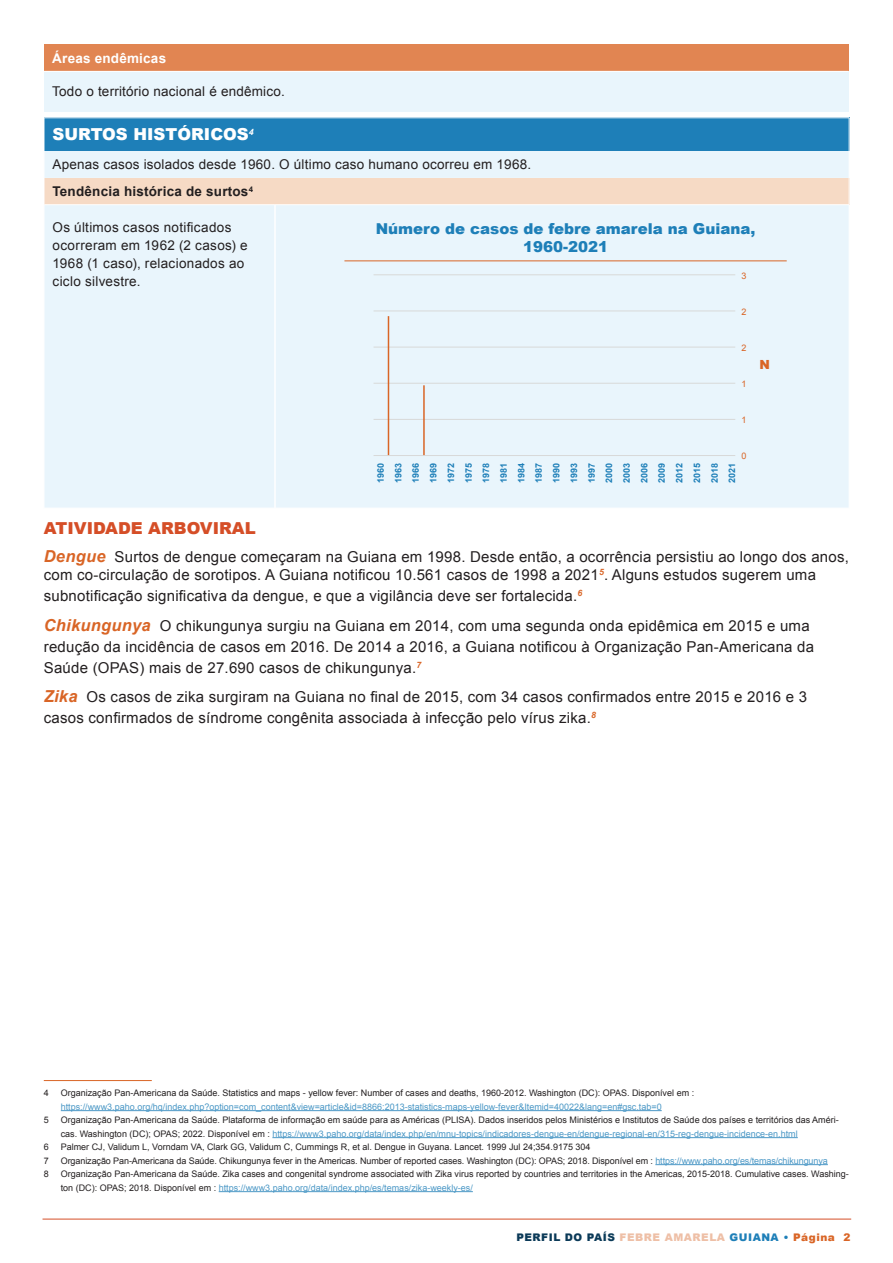
<style>
.page{position:relative;width:893px;height:1263px;background:#fff}
.page>*{position:absolute;margin:0;border:0;box-sizing:border-box;transform-origin:0 0}
.PAHO_Bhead{font:900 16.5px "Arial";color:#d54e27}
.t1{font:900 16.5px "Arial";color:#fff}
.PAHO_body{font:15px/21px "Arial";letter-spacing:.015em;color:#231f20}
.PAHO_Figure_title{font:900 15px/18px "Arial";color:#1e7fb8;text-align:center}
.PAHO_body-2{font:13.5px/18px "Arial";letter-spacing:.02em;color:#231f20}
.PAHO_Table_text{font:13.5px "Arial";letter-spacing:.015em;color:#231f20}
.PAHO_body-3{font:700 13.5px "Arial";letter-spacing:.015em;color:#231f20}
.PAHO_Table_text-2{font:700 13.5px "Arial";letter-spacing:.015em;color:#fff}
.PAHO_body-4{font:900 12.6px "Arial";color:#d96526}
.t2{font:900 10.5px "Arial";letter-spacing:.05em;color:#0b3a58}
.PAHO_Footnote{font:9px/13.5px "Arial";color:#231f20}
.PAHO_Footnote-2{font:9px/13.5px "Arial";color:#4b98c6}
.PAHO_body-5{font:700 9px "Arial";letter-spacing:.015em;color:#1e7fb8}
.PAHO_body-6{font:9px "Arial";color:#d96526}
.s1{font-weight:700;font-style:italic;font-size:16.5px;color:#d96526}
.s2{color:#231f20}
.s3{color:#4b98c6}
.s4{color:#eebfa6}
.s5{color:#1e7fb8}
.s6{color:#d96526}
</style>
<div class="page">
<hr style="left:43px;top:1219px;width:808px;height:1px;background:#d54e27">
<div style="left:44px;top:45px;width:804px;height:26px;background:#e18552"></div>
<div style="left:44px;top:71px;width:804px;height:41px;background:#e9f5fc"></div>
<hr style="left:44px;top:71px;width:804px;height:1px;background:#fff">
<div style="left:44px;top:118px;width:805px;height:33px;background:#1e7fb8"></div>
<div style="left:45px;top:151px;width:804px;height:357px;background:#e9f5fc"></div>
<div style="left:44px;top:178px;width:805px;height:27px;background:#f6dac5"></div>
<hr style="left:44px;top:118px;width:231px;height:1px;background:#fff">
<hr style="left:44px;top:118px;width:1px;height:33px;background:#fff">
<hr style="left:275px;top:118px;width:574px;height:1px;background:#fff">
<svg style="left:44px;top:151px;width:1px;height:53px"></svg>
<svg style="left:849px;top:178px;width:1px;height:27px"></svg>
<hr style="left:44px;top:204px;width:231px;height:1px;background:#fff">
<hr style="left:275px;top:204px;width:574px;height:1px;background:#fff">
<hr style="left:274px;top:205px;width:2px;height:303px;background:#fff">
<hr style="left:44px;top:1080px;width:108px;height:1px;background:#d96526">
<hr style="left:61px;top:1110px;width:601px;height:1px;background:#4b98c6">
<hr style="left:272px;top:1137px;width:526px;height:1px;background:#4b98c6">
<hr style="left:655px;top:1164px;width:173px;height:1px;background:#4b98c6">
<hr style="left:219px;top:1191px;width:254px;height:1px;background:#4b98c6">
<hr style="left:344px;top:260px;width:443px;height:1px;background:#d96526">
<hr style="left:374px;top:455px;width:361px;height:1px;background:#d8d9d8">
<hr style="left:374px;top:419px;width:361px;height:1px;background:#d8d9d8">
<hr style="left:374px;top:383px;width:361px;height:1px;background:#d8d9d8">
<hr style="left:374px;top:347px;width:361px;height:1px;background:#d8d9d8">
<hr style="left:374px;top:310px;width:361px;height:1px;background:#d8d9d8">
<hr style="left:374px;top:274px;width:361px;height:1px;background:#d8d9d8">
<hr style="left:423px;top:385px;width:2px;height:70px;background:#d96526">
<hr style="left:388px;top:316px;width:1px;height:139px;background:#d96526">
<p class="PAHO_Table_text-2" style="left:52px;top:49px;width:115px">Áreas endêmicas</p>
<p class="PAHO_Table_text" style="left:52px;top:83px;width:234px">Todo o território nacional é endêmico.</p>
<p class="t1" style="left:52px;top:122px;width:203px">SURTOS HISTÓRICOS<sup>4</sup></p>
<p class="PAHO_body-2" style="left:52px;top:156px;width:480px">Apenas casos isolados desde 1960. O último caso humano ocorreu em 1968.</p>
<p class="PAHO_body-3" style="left:52px;top:183px;width:202px">Tendência histórica de surtos<sup>4</sup></p>
<p class="PAHO_body-2" style="left:52px;top:218px;width:197px">Os últimos casos notificados ocorreram em 1962 (2 casos) e<br>1968 (1 caso), relacionados ao ciclo silvestre.</p>
<p class="PAHO_Figure_title" style="left:376px;top:219px;width:381px">Número de casos de febre amarela na Guiana,<br>1960-2021</p>
<p class="PAHO_body-6" style="left:741px;top:270px;width:7px">3</p>
<p class="PAHO_body-6" style="left:741px;top:306px;width:7px">2</p>
<p class="PAHO_body-6" style="left:741px;top:342px;width:7px">2</p>
<p class="PAHO_body-6" style="left:741px;top:378px;width:7px">1</p>
<p class="PAHO_body-6" style="left:741px;top:414px;width:7px">1</p>
<p class="PAHO_body-6" style="left:741px;top:450px;width:7px">0</p>
<p class="PAHO_body-5" style="left:375px;top:483px;width:22px;rotate:-90deg">1960</p>
<p class="PAHO_body-5" style="left:392px;top:483px;width:22px;rotate:-90deg">1963</p>
<p class="PAHO_body-5" style="left:410px;top:483px;width:22px;rotate:-90deg">1966</p>
<p class="PAHO_body-5" style="left:427px;top:483px;width:22px;rotate:-90deg">1969</p>
<p class="PAHO_body-5" style="left:445px;top:483px;width:22px;rotate:-90deg">1972</p>
<p class="PAHO_body-5" style="left:463px;top:483px;width:22px;rotate:-90deg">1975</p>
<p class="PAHO_body-5" style="left:480px;top:483px;width:22px;rotate:-90deg">1978</p>
<p class="PAHO_body-5" style="left:498px;top:483px;width:22px;rotate:-90deg">1981</p>
<p class="PAHO_body-5" style="left:515px;top:483px;width:22px;rotate:-90deg">1984</p>
<p class="PAHO_body-5" style="left:533px;top:483px;width:22px;rotate:-90deg">1987</p>
<p class="PAHO_body-5" style="left:550px;top:483px;width:22px;rotate:-90deg">1990</p>
<p class="PAHO_body-5" style="left:568px;top:483px;width:22px;rotate:-90deg">1993</p>
<p class="PAHO_body-5" style="left:586px;top:483px;width:22px;rotate:-90deg">1997</p>
<p class="PAHO_body-5" style="left:603px;top:483px;width:22px;rotate:-90deg">2000</p>
<p class="PAHO_body-5" style="left:621px;top:483px;width:22px;rotate:-90deg">2003</p>
<p class="PAHO_body-5" style="left:638px;top:483px;width:22px;rotate:-90deg">2006</p>
<p class="PAHO_body-5" style="left:656px;top:483px;width:22px;rotate:-90deg">2009</p>
<p class="PAHO_body-5" style="left:673px;top:483px;width:22px;rotate:-90deg">2012</p>
<p class="PAHO_body-5" style="left:691px;top:483px;width:22px;rotate:-90deg">2015</p>
<p class="PAHO_body-5" style="left:709px;top:483px;width:22px;rotate:-90deg">2018</p>
<p class="PAHO_body-5" style="left:726px;top:483px;width:22px;rotate:-90deg">2021</p>
<p class="PAHO_body-4" style="left:759px;top:355px;width:12px">N</p>
<p class="PAHO_Bhead" style="left:44px;top:516px;width:213px">ATIVIDADE ARBOVIRAL</p>
<p class="PAHO_body" style="left:44px;top:548px;width:807px;line-height:18px"><span class="s1">Dengue</span> Surtos de dengue começaram na Guiana em 1998. Desde então, a ocorrência persistiu ao longo dos anos, com co-circulação de sorotipos. A Guiana notificou 10.561 casos de 1998 a 2021<sup>5</sup>. Alguns estudos sugerem uma</p>
<p class="PAHO_body" style="left:44px;top:586px;width:540px">subnotificação significativa da dengue, e que a vigilância deve ser fortalecida.<sup>6</sup></p>
<p class="PAHO_body" style="left:44px;top:615px;width:772px"><span class="s1">Chikungunya</span> O chikungunya surgiu na Guiana em 2014, com uma segunda onda epidêmica em 2015 e uma redução da incidência de casos em 2016. De 2014 a 2016, a Guiana notificou à Organização Pan-Americana da<br>Saúde (OPAS) mais de 27.690 casos de chikungunya.<sup>7</sup></p>
<p class="PAHO_body" style="left:44px;top:687px;width:765px"><span class="s1">Zika</span> Os casos de zika surgiram na Guiana no final de 2015, com 34 casos confirmados entre 2015 e 2016 e 3 casos confirmados de síndrome congênita associada à infecção pelo vírus zika.<sup>8</sup></p>
<p class="PAHO_Footnote" style="left:44px;top:1086px;width:7px">4</p>
<p class="PAHO_Footnote-2" style="left:61px;top:1086px;width:635px"><span class="s2">Organização Pan-Americana da Saúde. Statistics and maps - yellow fever: Number of cases and deaths, 1960-2012. Washington (DC): OPAS. Disponível em : </span>https://www3.paho.org/hq/index.php?option=com_content&amp;view=article&amp;id=8866:2013-statistics-maps-yellow-fever&amp;Itemid=40022&amp;lang=en#gsc.tab=0</p>
<p class="PAHO_Footnote" style="left:44px;top:1113px;width:7px">5</p>
<p class="PAHO_Footnote" style="left:61px;top:1113px;width:779px">Organização Pan-Americana da Saúde. Plataforma de informação em saúde para as Américas (PLISA). Dados inseridos pelos Ministérios e Institutos de Saúde dos países e territórios das Améri&shy;cas. Washington (DC); OPAS; 2022. Disponível em : <span class="s3">https://www3.paho.org/data/index.php/en/mnu-topics/indicadores-dengue-en/dengue-regional-en/315-reg-dengue-incidence-en.html</span></p>
<p class="PAHO_Footnote" style="left:44px;top:1140px;width:7px">6</p>
<p class="PAHO_Footnote" style="left:61px;top:1140px;width:531px">Palmer CJ, Validum L, Vorndam VA, Clark GG, Validum C, Cummings R, et al. Dengue in Guyana. Lancet. 1999 Jul 24;354.9175 304</p>
<p class="PAHO_Footnote" style="left:44px;top:1154px;width:7px">7</p>
<p class="PAHO_Footnote" style="left:61px;top:1154px;width:769px">Organização Pan-Americana da Saúde. Chikungunya fever in the Americas. Number of reported cases. Washington (DC): OPAS; 2018. Disponível em : <span class="s3">https://www.paho.org/es/temas/chikungunya</span></p>
<p class="PAHO_Footnote" style="left:44px;top:1167px;width:7px">8</p>
<p class="PAHO_Footnote" style="left:61px;top:1167px;width:790px">Organização Pan-Americana da Saúde. Zika cases and congenital syndrome associated with Zika virus reported by countries and territories in the Americas, 2015-2018. Cumulative cases. Washing&shy;ton (DC): OPAS; 2018. Disponível em : <span class="s3">https://www3.paho.org/data/index.php/es/temas/zika-weekly-es/</span></p>
<p class="t2" style="left:516px;top:1230px;width:336px">PERFIL DO PAÍS <span class="s4">FEBRE AMARELA</span> <span class="s5">GUIANA •</span> <span class="s6">Página 2</span></p>
</div>
